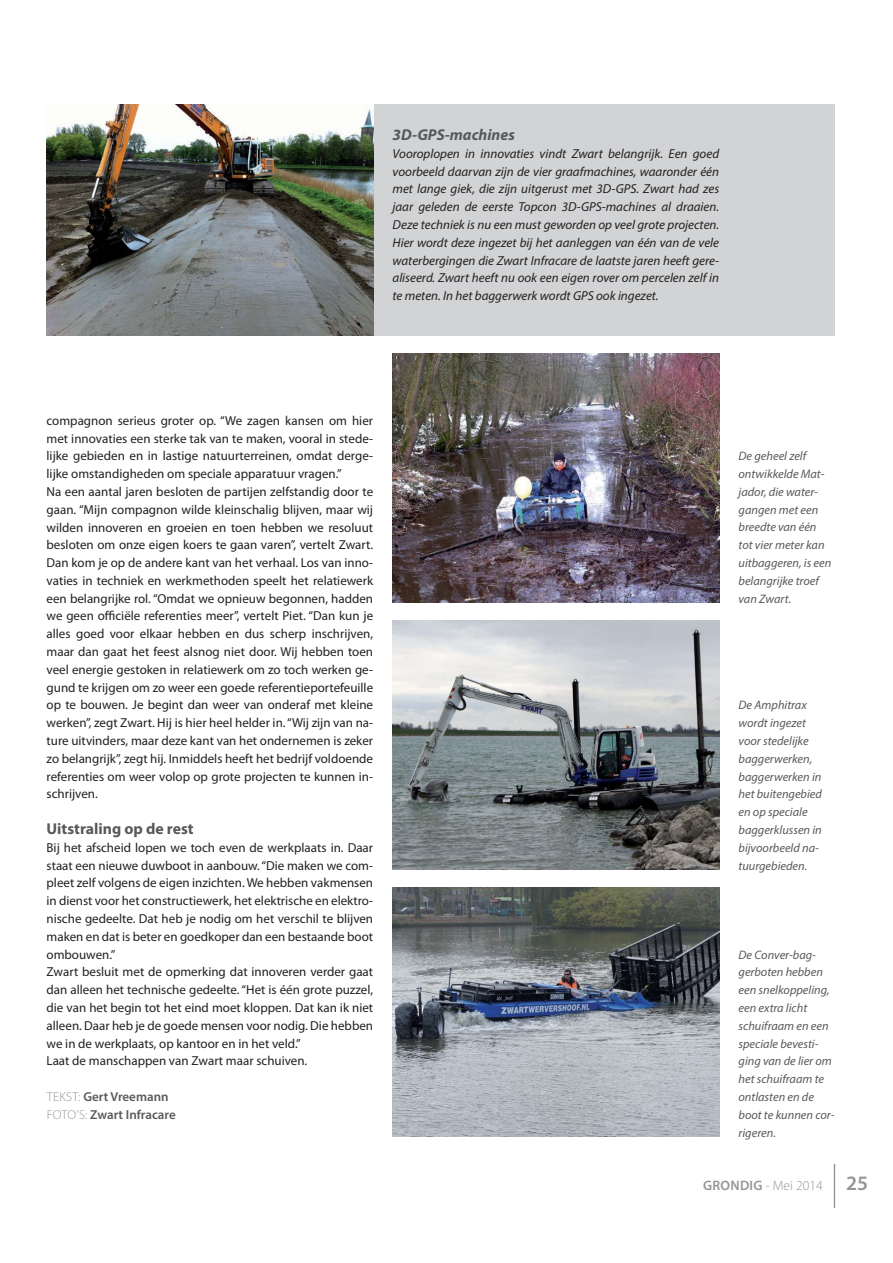
<style>
.page{position:relative;width:893px;height:1263px;background:#fff}
.page>*{position:absolute;margin:0;border:0;box-sizing:border-box;transform-origin:0 0}
.t1{font:700 15.75px "Myriad Pro";color:#58595b}
.t2{font:italic 700 15.75px "Myriad Pro";color:#58595b}
.t3{font:300 13.65px "Myriad Pro";color:#939598}
.t4{font:13.05px/17.9px "Myriad Pro";color:#231f20}
.t5{font:italic 13.05px/17.9px "Myriad Pro";color:#231f20;text-align:justify}
.t6{font:600 13.05px/17.9px "Myriad Pro";color:#58595b}
.t7{font:italic 12.3px/17.9px "Myriad Pro";color:#58595b}
.s1{font-weight:300;color:#939598}
.s2{font-weight:600}
.s3{font-weight:600;font-size:20.55px}
</style>
<div class="page">
<hr style="left:834px;top:1164px;width:1px;height:44px;background:#939598">
<div style="left:47px;top:104px;width:787px;height:232px;background:#d1d3d4"></div>
<img style="left:392px;top:887px;width:327px;height:250px">
<img style="left:47px;top:104px;width:326px;height:232px">
<img style="left:392px;top:354px;width:327px;height:249px">
<img style="left:392px;top:621px;width:327px;height:249px">
<p class="t2" style="left:392px;top:125px;width:124px">3D-GPS-machines</p>
<p class="t5" style="left:392px;top:145px;width:328px">Vooroplopen in innovaties vindt Zwart belangrijk. Een goed voorbeeld daarvan zijn de vier graafmachines, waaronder één met lange giek, die zijn uitgerust met 3D-GPS. Zwart had zes jaar geleden de eerste Topcon 3D-GPS-machines al draaien.<br>Deze techniek is nu een must geworden op veel grote projecten.<br>Hier wordt deze ingezet bij het aanleggen van één van de vele waterbergingen die Zwart Infracare de laatste jaren heeft gere&shy;aliseerd. Zwart heeft nu ook een eigen rover om percelen zelf in te meten. In het baggerwerk wordt GPS ook ingezet.</p>
<p class="t4" style="left:47px;top:412px;width:328px">compagnon serieus groter op. “We zagen kansen om hier met innovaties een sterke tak van te maken, vooral in stede&shy;lijke gebieden en in lastige natuurterreinen, omdat derge&shy;lijke omstandigheden om speciale apparatuur vragen.”<br>Na een aantal jaren besloten de partijen zelfstandig door te gaan. “Mijn compagnon wilde kleinschalig blijven, maar wij wilden innoveren en groeien en toen hebben we resoluut besloten om onze eigen koers te gaan varen”, vertelt Zwart.<br>Dan kom je op de andere kant van het verhaal. Los van inno&shy;vaties in techniek en werkmethoden speelt het relatiewerk een belangrijke rol. “Omdat we opnieuw begonnen, hadden we geen officiële referenties meer”, vertelt Piet. “Dan kun je alles goed voor elkaar hebben en dus scherp inschrijven, maar dan gaat het feest alsnog niet door. Wij hebben toen veel energie gestoken in relatiewerk om zo toch werken ge&shy;gund te krijgen om zo weer een goede referentieportefeuille op te bouwen. Je begint dan weer van onderaf met kleine werken”, zegt Zwart. Hij is hier heel helder in. “Wij zijn van na&shy;ture uitvinders, maar deze kant van het ondernemen is zeker zo belangrijk”, zegt hij. Inmiddels heeft het bedrijf voldoende referenties om weer volop op grote projecten te kunnen in&shy;schrijven.</p>
<p class="t1" style="left:47px;top:823px;width:149px">Uitstraling op de rest</p>
<p class="t4" style="left:47px;top:839px;width:328px">Bij het afscheid lopen we toch even de werkplaats in. Daar staat een nieuwe duwboot in aanbouw. “Die maken we com&shy;pleet zelf volgens de eigen inzichten. We hebben vakmensen in dienst voor het constructiewerk, het elektrische en elektro&shy;nische gedeelte. Dat heb je nodig om het verschil te blijven maken en dat is beter en goedkoper dan een bestaande boot ombouwen.”<br>Zwart besluit met de opmerking dat innoveren verder gaat dan alleen het technische gedeelte. “Het is één grote puzzel, die van het begin tot het eind moet kloppen. Dat kan ik niet alleen. Daar heb je de goede mensen voor nodig. Die hebben we in de werkplaats, op kantoor en in het veld.”<br>Laat de manschappen van Zwart maar schuiven.</p>
<p class="t6" style="left:47px;top:1088px;width:131px"><span class="s1">TEKST:</span> Gert Vreemann<br><span class="s1">FOTO’S:</span> Zwart Infracare</p>
<p class="t7" style="left:738px;top:448px;width:94px">De geheel zelf ontwikkelde Mat&shy;jador, die water&shy;gangen met een breedte van één tot vier meter kan uitbaggeren, is een belangrijke troef van Zwart.</p>
<p class="t7" style="left:738px;top:697px;width:85px">De Amphitrax wordt ingezet voor stedelijke baggerwerken, baggerwerken in het buitengebied en op speciale baggerklussen in bijvoorbeeld na&shy;tuurgebieden.</p>
<p class="t7" style="left:738px;top:946px;width:97px">De Conver-bag&shy;gerboten hebben een snelkoppeling, een extra licht schuifraam en een speciale bevesti&shy;ging van de lier om het schuifraam te ontlasten en de boot te kunnen cor&shy;rigeren.</p>
<p class="t3" style="left:703px;top:1177px;width:167px"><span class="s2">GRONDIG</span> - Mei 2014 <span class="s3">25</span></p>
</div>
